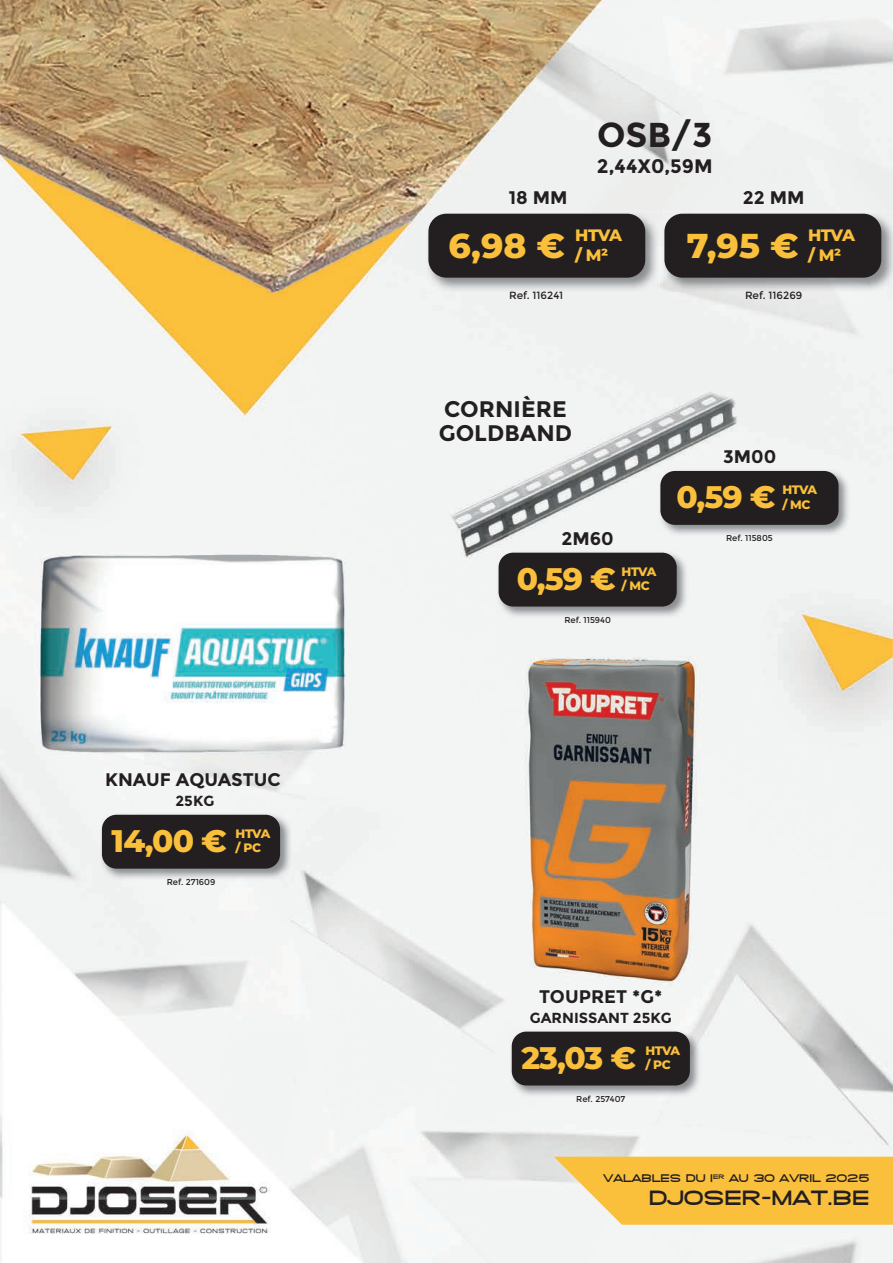
<style>
.page{position:relative;width:893px;height:1263px;background:#fff}
.page>*{position:absolute;margin:0;border:0;box-sizing:border-box;transform-origin:0 0}
.t1{font:800 34.5px "Montserrat";color:#fbc03b}
.t2{font:700 34.5px "Montserrat";color:#231f20}
.t3{font:800 31.2px "Montserrat";letter-spacing:-.03em;color:#fbc03b}
.t4{font:700 22.5px/24px "Montserrat";color:#231f20}
.t5{font:800 21px "SF Grandezza";color:#231f20}
.t6{font:700 19.5px "Montserrat";color:#231f20}
.t7{font:700 18.15px "Montserrat";color:#231f20}
.t8{font:800 16.5px/19.5px "Montserrat";letter-spacing:-.04em;color:#fbc03b}
.t9{font:700 14.55px "Montserrat";color:#231f20}
.t10{font:800 12.3px/14.2px "Montserrat";letter-spacing:-.04em;color:#fbc03b}
.t11{font:800 11.25px "SF Grandezza";color:#231f20}
.t12{font:10.5px "Montserrat";color:#231f20}
.t13{font:8.55px "Montserrat";color:#231f20}
</style>
<div class="page">
<img style="left:0;top:0;width:893px;height:1263px">
<img style="left:426px;top:211px;width:234px;height:81px">
<img style="left:510px;top:291px;width:52px;height:1px">
<div style="left:428px;top:214px;width:217px;height:64px;background:#231f20;border-radius:18px"></div>
<img style="left:662px;top:211px;width:231px;height:81px">
<img style="left:746px;top:291px;width:56px;height:1px">
<div style="left:664px;top:214px;width:217px;height:64px;background:#231f20;border-radius:18px"></div>
<img style="left:658px;top:469px;width:192px;height:67px">
<div style="left:660px;top:471px;width:178px;height:54px;background:#231f20;border-radius:15px"></div>
<img style="left:497px;top:551px;width:191px;height:67px">
<div style="left:499px;top:553px;width:178px;height:53px;background:#231f20;border-radius:15px"></div>
<img style="left:100px;top:813px;width:192px;height:67px">
<div style="left:102px;top:815px;width:178px;height:54px;background:#231f20;border-radius:15px"></div>
<img style="left:510px;top:1030px;width:192px;height:67px">
<div style="left:512px;top:1031px;width:178px;height:54px;background:#231f20;border-radius:15px"></div>
<svg style="left:554px;top:1157px;width:339px;height:68px;background:#f9c54e"></svg>
<h3 class="t7" style="left:105px;top:769px;width:177px">KNAUF AQUASTUC</h3>
<h3 class="t9" style="left:175px;top:792px;width:40px">25KG</h3>
<h2 class="t3" style="left:112px;top:818px;width:117px">14,00 €</h2>
<h3 class="t10" style="left:236px;top:826px;width:36px">HTVA / PC</h3>
<p class="t13" style="left:167px;top:877px;width:50px">Ref. 271609</p>
<h1 class="t2" style="left:597px;top:114px;width:117px">OSB/3</h1>
<h3 class="t6" style="left:597px;top:154px;width:117px">2,44X0,59M</h3>
<h3 class="t7" style="left:509px;top:187px;width:60px">18 MM</h3>
<h3 class="t7" style="left:743px;top:187px;width:63px">22 MM</h3>
<h1 class="t1" style="left:449px;top:220px;width:118px">6,98 €</h1>
<h3 class="t8" style="left:575px;top:224px;width:48px">HTVA / M²</h3>
<p class="t12" style="left:509px;top:289px;width:56px">Ref. 116241</p>
<h1 class="t1" style="left:687px;top:220px;width:113px">7,95 €</h1>
<h3 class="t8" style="left:808px;top:224px;width:48px">HTVA / M²</h3>
<p class="t12" style="left:745px;top:289px;width:59px">Ref. 116269</p>
<h3 class="t4" style="left:439px;top:397px;width:135px">CORNIÈRE<br>GOLDBAND</h3>
<h3 class="t7" style="left:561px;top:528px;width:54px">2M60</h3>
<h2 class="t3" style="left:517px;top:556px;width:101px">0,59 €</h2>
<h3 class="t10" style="left:622px;top:564px;width:36px">HTVA / MC</h3>
<p class="t13" style="left:564px;top:615px;width:48px">Ref. 115940</p>
<h3 class="t7" style="left:723px;top:446px;width:55px">3M00</h3>
<h2 class="t3" style="left:676px;top:474px;width:101px">0,59 €</h2>
<h3 class="t10" style="left:782px;top:482px;width:36px">HTVA / MC</h3>
<p class="t13" style="left:726px;top:533px;width:48px">Ref. 115805</p>
<h3 class="t7" style="left:539px;top:986px;width:125px">TOUPRET *G*</h3>
<h3 class="t9" style="left:530px;top:1009px;width:143px">GARNISSANT 25KG</h3>
<h2 class="t3" style="left:521px;top:1035px;width:116px">23,03 €</h2>
<h3 class="t10" style="left:645px;top:1043px;width:36px">HTVA / PC</h3>
<p class="t13" style="left:576px;top:1094px;width:51px">Ref. 257407</p>
<h3 class="t11" style="left:604px;top:1171px;width:268px">VALABLES DU 1<sup>ER</sup> AU 30 AVRIL 2025</h3>
<h3 class="t5" style="left:649px;top:1184px;width:222px">DJOSER-MAT.BE</h3>
</div>
